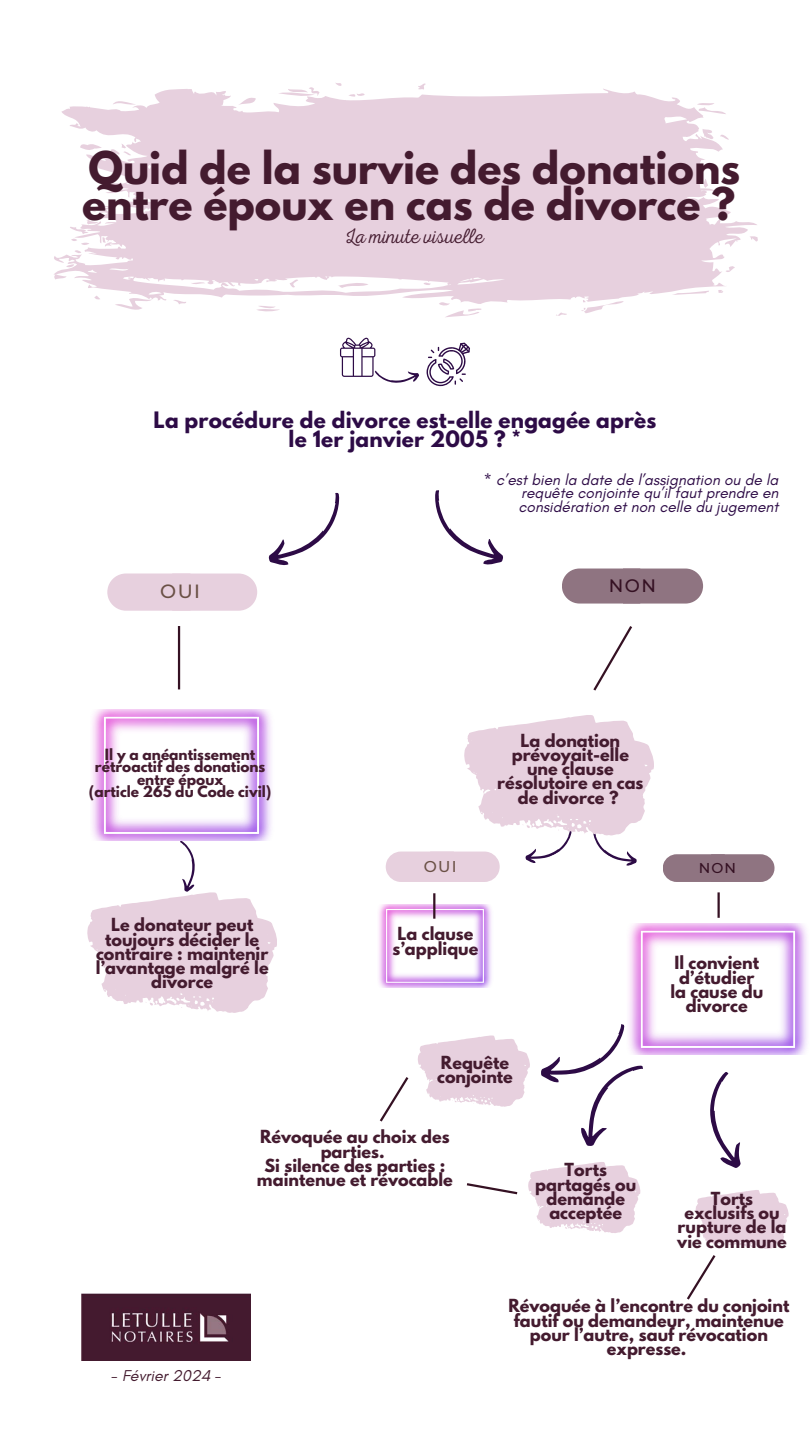
<style>
.page{position:relative;width:810px;height:1440px;background:#fff}
.page>*{position:absolute;margin:0;border:0;box-sizing:border-box;transform-origin:0 0}
.t1{font:700 40px/36.8px "League Spartan";color:#441b2f}
.t2{font:21px "RTL Adam Script Thin";color:#441b2f}
.t3{font:700 20.1px/19px "League Spartan";letter-spacing:.01em;color:#2d0b46;text-align:center}
.t4{font:500 19.1px "Montserrat";color:#6a5045}
.t5{font:500 18px "Montserrat";color:#351123}
.t6{font:700 16px/14.2px "League Spartan";color:#441b2f;text-align:center}
.t7{font:italic 16px "Glacial Indifference";color:#441b2f}
.t8{font:500 15.6px "Montserrat";color:#6a5045}
.t9{font:italic 15.5px/13.4px "Glacial Indifference";color:#2d0b46;text-align:justify}
.t10{font:500 14.2px "Montserrat";color:#351123}
.t11{font:700 13.7px/12.4px "League Spartan";color:#441b2f;text-align:center}
</style>
<div class="page">
<svg style="left:54px;top:83px;width:704px;height:234px;fill:#e7d0de"></svg>
<img style="left:82px;top:1293px;width:169px;height:68px">
<svg style="left:107px;top:574px;width:150px;height:37px;background:#e8d2df"></svg>
<img style="left:92px;top:709px;width:179px;height:131px">
<svg style="left:562px;top:569px;width:141px;height:35px;background:#957c88"></svg>
<svg style="left:418px;top:1036px;width:112px;height:71px"></svg>
<svg style="left:663px;top:854px;width:112px;height:28px;background:#967c89"></svg>
<svg style="left:528px;top:1162px;width:112px;height:71px"></svg>
<svg style="left:710px;top:1072px;width:31px;height:96px"></svg>
<svg style="left:386px;top:715px;width:268px;height:167px"></svg>
<svg style="left:87px;top:840px;width:190px;height:173px"></svg>
<hr style="left:178px;top:626px;width:2px;height:63px;background:#351123">
<svg style="left:593px;top:626px;width:39px;height:65px"></svg>
<hr style="left:718px;top:892px;width:2px;height:26px;background:#351123">
<img style="left:629px;top:923px;width:178px;height:132px">
<svg style="left:541px;top:1023px;width:103px;height:123px"></svg>
<svg style="left:379px;top:1077px;width:30px;height:45px"></svg>
<svg style="left:466px;top:1183px;width:52px;height:12px"></svg>
<svg style="left:687px;top:1190px;width:102px;height:110px"></svg>
<img style="left:378px;top:904px;width:114px;height:83px">
<hr style="left:433px;top:893px;width:2px;height:26px;background:#351123">
<svg style="left:427px;top:343px;width:43px;height:43px"></svg>
<svg style="left:340px;top:337px;width:79px;height:46px"></svg>
<svg style="left:268px;top:492px;width:72px;height:74px"></svg>
<svg style="left:435px;top:490px;width:68px;height:75px"></svg>
<h1 class="t1" style="left:82px;top:154px;width:660px">Quid de la survie des donations entre époux en cas de divorce ?</h1>
<h1 class="t2" style="left:344px;top:224px;width:141px">La minute visuelle</h1>
<h2 class="t3" style="left:154px;top:413px;width:504px">La procédure de divorce est-elle engagée après le 1er janvier 2005 ? *</h2>
<h3 class="t4" style="left:160px;top:580px;width:41px">OUI</h3>
<p class="t11" style="left:95px;top:750px;width:172px">Il y a anéantissement rétroactif des donations entre époux</p>
<p class="t11" style="left:89px;top:787px;width:184px">(article 265 du Code civil)</p>
<p class="t6" style="left:96px;top:920px;width:174px">Le donateur peut toujours décider le contraire : maintenir l’avantage malgré le divorce</p>
<p class="t9" style="left:518px;top:473px;width:261px;text-indent:-35px">* c’est bien la date de l’assignation ou de la requête conjointe qu’il faut prendre en considération et non celle du jugement</p>
<p class="t5" style="left:609px;top:575px;width:49px">NON</p>
<h5 class="t6" style="left:497px;top:735px;width:148px">La donation prévoyait-elle une clause résolutoire en cas de divorce ?</h5>
<h4 class="t8" style="left:424px;top:857px;width:34px">OUI</h4>
<p class="t6" style="left:392px;top:929px;width:87px">La clause s’applique</p>
<p class="t6" style="left:437px;top:1057px;width:77px;text-align:left">Requête conjointe</p>
<p class="t10" style="left:699px;top:860px;width:39px">NON</p>
<p class="t6" style="left:670px;top:958px;width:94px">Il convient d’étudier la cause du divorce</p>
<p class="t6" style="left:257px;top:1132px;width:197px">Révoquée au choix des parties.<br>Si silence des parties : maintenue et révocable</p>
<p class="t7" style="left:111px;top:1365px;width:112px">- Février 2024 -</p>
<h6 class="t6" style="left:535px;top:1165px;width:102px">Torts partagés ou demande acceptée</h6>
<p class="t6" style="left:677px;top:1193px;width:111px">Torts exclusifs ou rupture de la vie commune</p>
<p class="t6" style="left:508px;top:1301px;width:282px">Révoquée à l’encontre du conjoint fautif ou demandeur, maintenue pour l’autre, sauf révocation expresse.</p>
</div>
